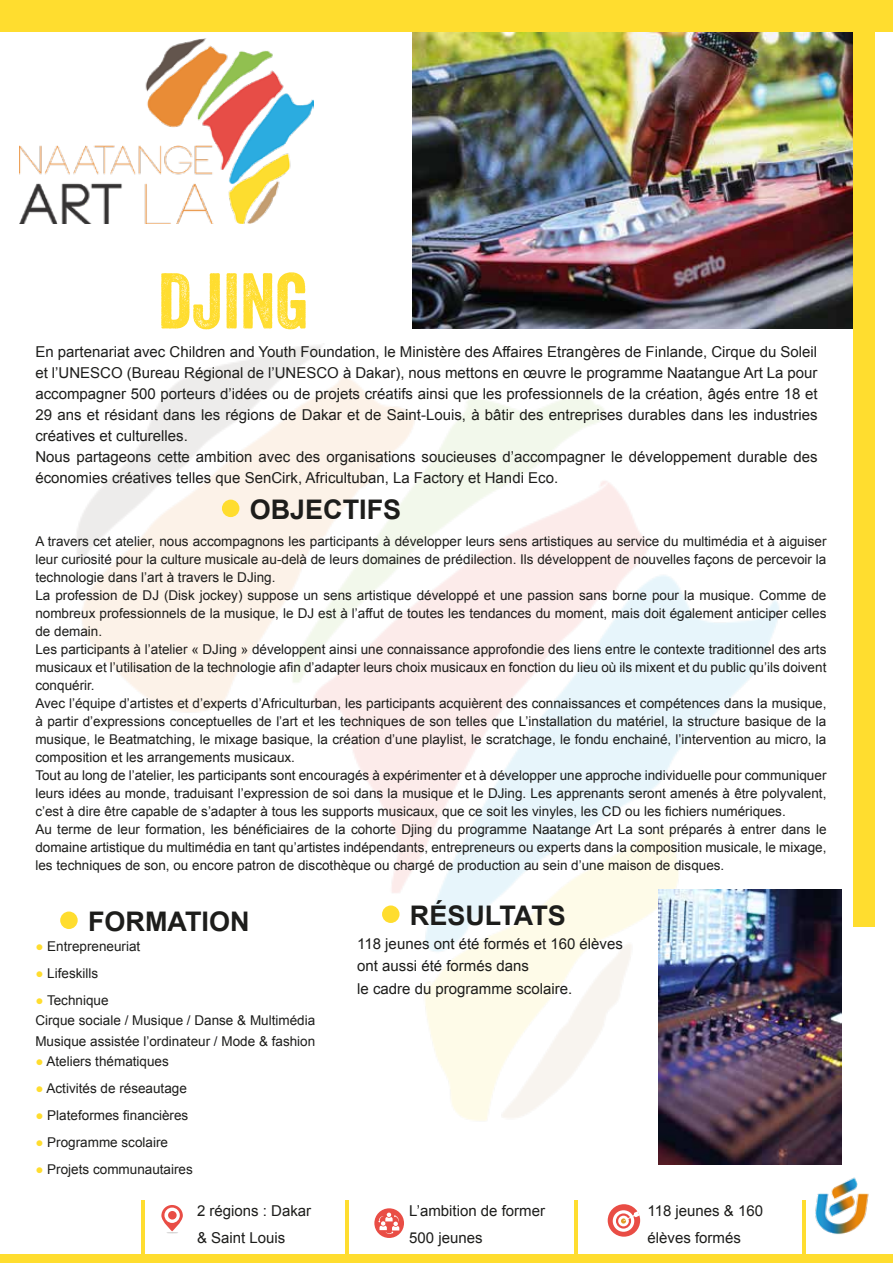
<style>
.page{position:relative;width:893px;height:1263px;background:#fff}
.page>*{position:absolute;margin:0;border:0;box-sizing:border-box;transform-origin:0 0}
.t1{font:76.2px "Veneer";color:#ffdd2f}
.t2{font:700 27px "Arial";color:#1d1d1b}
.t3{font:15px/21px "Arial";color:#1d1d1b}
.t4{font:13.5px/18px "Arial";color:#1d1d1b}
.s1{color:#ffdd2f}
</style>
<div class="page">
<img style="left:76px;top:343px;width:704px;height:778px">
<img style="left:412px;top:31px;width:441px;height:297px">
<div style="left:0;top:0;width:893px;height:31px;background:#ffdd2f"></div>
<div style="left:853px;top:9px;width:21px;height:918px;background:#ffdd2f"></div>
<img style="left:19px;top:39px;width:294px;height:185px">
<div style="left:222px;top:500px;width:17px;height:17px;background:#ffdd2f;border-radius:50%"></div>
<div style="left:60px;top:911px;width:18px;height:18px;background:#ffdd2f;border-radius:50%"></div>
<div style="left:382px;top:905px;width:17px;height:18px;background:#ffdd2f;border-radius:50%"></div>
<img style="left:808px;top:1161px;width:61px;height:73px">
<svg style="left:161px;top:1205px;width:22px;height:28px"></svg>
<div style="left:608px;top:1204px;width:32px;height:33px;background:#e94d45;border-radius:50%"></div>
<svg style="left:613px;top:1210px;width:21px;height:22px"></svg>
<svg style="left:616px;top:1213px;width:15px;height:15px"></svg>
<div style="left:618px;top:1216px;width:11px;height:10px;background:#fff;border-radius:50%"></div>
<svg style="left:621px;top:1211px;width:19px;height:12px"></svg>
<svg style="left:374px;top:1208px;width:30px;height:30px"></svg>
<svg style="left:378px;top:1212px;width:21px;height:22px"></svg>
<div style="left:0;top:1254px;width:893px;height:9px;background:#ffdd2f"></div>
<hr style="left:345px;top:1200px;width:4px;height:54px;background:#ffdd2f">
<hr style="left:141px;top:1200px;width:4px;height:54px;background:#ffdd2f">
<hr style="left:574px;top:1200px;width:4px;height:54px;background:#ffdd2f">
<hr style="left:802px;top:1200px;width:4px;height:54px;background:#ffdd2f">
<img style="left:658px;top:890px;width:183px;height:274px">
<h1 class="t1" style="left:158px;top:254px;width:153px">DJING</h1>
<p class="t3" style="left:35px;top:341px;width:784px">En partenariat avec Children and Youth Foundation, le Ministère des Affaires Etrangères de Finlande, Cirque du Soleil et l’UNESCO (Bureau Régional de l’UNESCO à Dakar), nous mettons en œuvre le programme Naatangue Art La pour accompagner 500 porteurs d’idées ou de projets créatifs ainsi que les professionnels de la création, âgés entre 18 et 29 ans et résidant dans les régions de Dakar et de Saint-Louis, à bâtir des entreprises durables dans les industries créatives et culturelles.<br>Nous partageons cette ambition avec des organisations soucieuses d’accompagner le développement durable des économies créatives telles que SenCirk, Africultuban, La Factory et Handi Eco.</p>
<h2 class="t2" style="left:250px;top:492px;width:153px">OBJECTIFS</h2>
<p class="t4" style="left:35px;top:532px;width:793px">A travers cet atelier, nous accompagnons les participants à développer leurs sens artistiques au service du multimédia et à aiguiser leur curiosité pour la culture musicale au-delà de leurs domaines de prédilection. Ils développent de nouvelles façons de percevoir la technologie dans l’art à travers le DJing.<br>La profession de DJ (Disk jockey) suppose un sens artistique développé et une passion sans borne pour la musique. Comme de nombreux professionnels de la musique, le DJ est à l’affut de toutes les tendances du moment, mais doit également anticiper celles de demain.<br>Les participants à l’atelier « DJing » développent ainsi une connaissance approfondie des liens entre le contexte traditionnel des arts musicaux et l’utilisation de la technologie afin d’adapter leurs choix musicaux en fonction du lieu où ils mixent et du public qu’ils doivent conquérir.<br>Avec l’équipe d’artistes et d’experts d’Africulturban, les participants acquièrent des connaissances et compétences dans la musique, à partir d’expressions conceptuelles de l’art et les techniques de son telles que L’installation du matériel, la structure basique de la musique, le Beatmatching, le mixage basique, la création d’une playlist, le scratchage, le fondu enchainé, l’intervention au micro, la composition et les arrangements musicaux.<br>Tout au long de l’atelier, les participants sont encouragés à expérimenter et à développer une approche individuelle pour communiquer leurs idées au monde, traduisant l’expression de soi dans la musique et le DJing. Les apprenants seront amenés à être polyvalent, c’est à dire être capable de s’adapter à tous les supports musicaux, que ce soit les vinyles, les CD ou les fichiers numériques.<br>Au terme de leur formation, les bénéficiaires de la cohorte Djing du programme Naatange Art La sont préparés à entrer dans le domaine artistique du multimédia en tant qu’artistes indépendants, entrepreneurs ou experts dans la composition musicale, le mixage, les techniques de son, ou encore patron de discothèque ou chargé de production au sein d’une maison de disques.</p>
<h2 class="t2" style="left:88px;top:904px;width:163px">FORMATION</h2>
<h2 class="t2" style="left:410px;top:898px;width:157px">RÉSULTATS</h2>
<p class="t4" style="left:35px;top:938px;width:106px"><span class="s1">●</span> Entrepreneuriat</p>
<p class="t4" style="left:35px;top:965px;width:64px"><span class="s1">●</span> Lifeskills</p>
<p class="t4" style="left:35px;top:991px;width:281px;line-height:19.2px"><span class="s1">●</span> Technique<br>Cirque sociale / Musique / Danse &amp; Multimédia</p>
<p class="t4" style="left:35px;top:1032px;width:281px">Musique assistée l’ordinateur / Mode &amp; fashion</p>
<p class="t4" style="left:35px;top:1052px;width:135px"><span class="s1">●</span> Ateliers thématiques</p>
<p class="t4" style="left:35px;top:1079px;width:153px"><span class="s1">●</span> Activités de réseautage</p>
<p class="t4" style="left:35px;top:1106px;width:154px"><span class="s1">●</span> Plateformes financières</p>
<p class="t4" style="left:35px;top:1133px;width:134px"><span class="s1">●</span> Programme scolaire</p>
<p class="t4" style="left:35px;top:1160px;width:159px"><span class="s1">●</span> Projets communautaires</p>
<p class="t3" style="left:357px;top:932px;width:267px;line-height:22.5px">118 jeunes ont été formés et 160 élèves ont aussi été formés dans<br>le cadre du programme scolaire.</p>
<p class="t3" style="left:197px;top:1197px;width:116px;line-height:27px">2 régions : Dakar &amp; Saint Louis</p>
<p class="t3" style="left:647px;top:1197px;width:117px;line-height:27px">118 jeunes &amp; 160 élèves formés</p>
<p class="t3" style="left:409px;top:1197px;width:137px;line-height:27px">L’ambition de former<br>500 jeunes</p>
</div>
